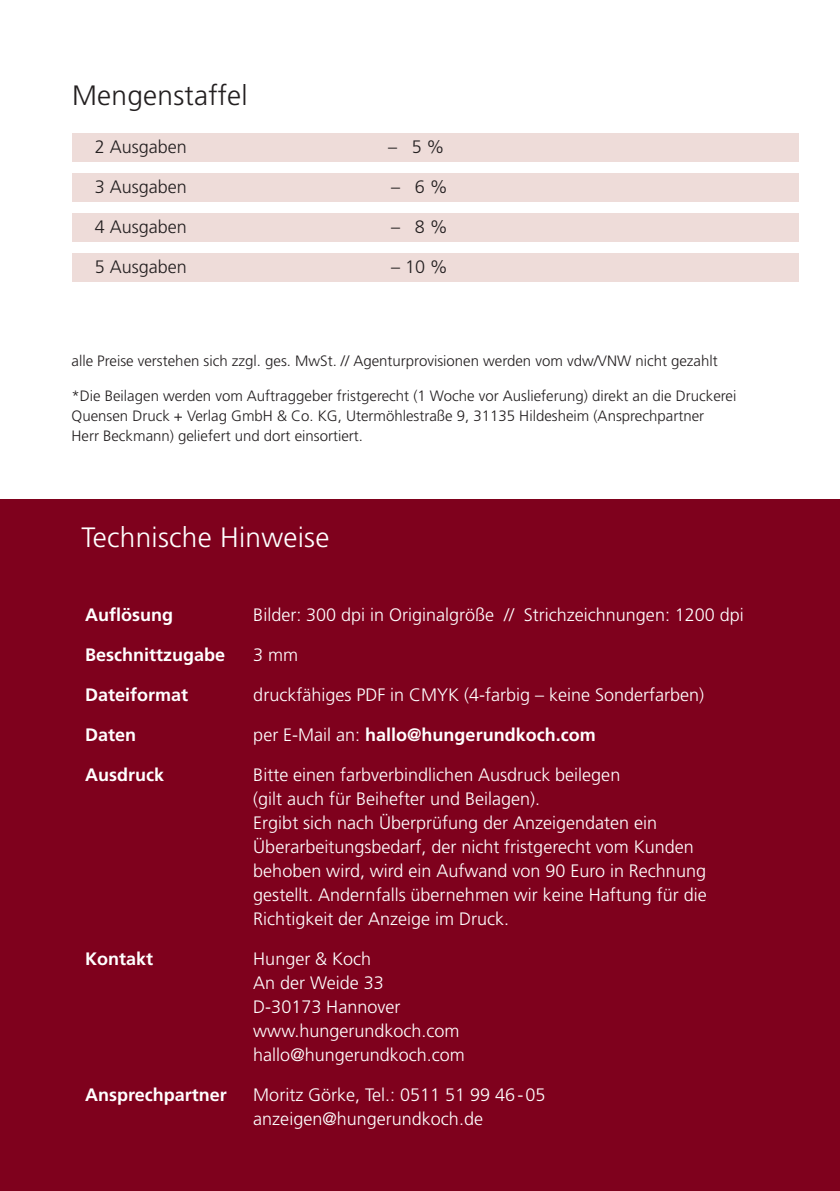
<style>
.page{position:relative;width:840px;height:1191px;background:#fff}
.page>*{position:absolute;margin:0;border:0;box-sizing:border-box;transform-origin:0 0}
.t1{font:300 28px "Frutiger";letter-spacing:.01em;color:#fff}
.t2{font:300 28px "Frutiger";letter-spacing:.01em;color:#231f20}
.t3{font:300 18px/24px "Frutiger";color:#fff}
.t4{font:700 18px "Frutiger";color:#fff}
.t5{font:300 18px "Frutiger";color:#231f20}
.t6{font:300 15px/20px "Frutiger";color:#231f20}
.s1{font-weight:300}
</style>
<div class="page">
<div style="left:0;top:499px;width:839px;height:692px;background:#7f011d"></div>
<div style="left:72px;top:134px;width:726px;height:28px;background:#eedcd9"></div>
<div style="left:72px;top:174px;width:726px;height:28px;background:#eedcd9"></div>
<div style="left:72px;top:214px;width:726px;height:28px;background:#eedcd9"></div>
<div style="left:72px;top:254px;width:726px;height:28px;background:#eedcd9"></div>
<h1 class="t2" style="left:72px;top:79px;width:177px">Mengenstaffel</h1>
<p class="t5" style="left:95px;top:137px;width:93px">2 Ausgaben</p>
<p class="t5" style="left:388px;top:137px;width:58px">– 5 %</p>
<p class="t5" style="left:95px;top:177px;width:93px">3 Ausgaben</p>
<p class="t5" style="left:391px;top:177px;width:58px">– 6 %</p>
<p class="t5" style="left:95px;top:217px;width:93px">4 Ausgaben</p>
<p class="t5" style="left:391px;top:217px;width:58px">– 8 %</p>
<p class="t5" style="left:95px;top:257px;width:93px">5 Ausgaben</p>
<p class="t5" style="left:391px;top:257px;width:58px">– 10 %</p>
<p class="t6" style="left:71px;top:351px;width:647px">alle Preise verstehen sich zzgl. ges. MwSt. // Agenturprovisionen werden vom vdw/VNW nicht gezahlt</p>
<p class="t6" style="left:71px;top:386px;width:666px">*Die Beilagen werden vom Auftraggeber fristgerecht (1 Woche vor Auslieferung) direkt an die Druckerei<br>Quensen Druck + Verlag GmbH &amp; Co. KG, Utermöhlestraße 9, 31135 Hildesheim (Ansprechpartner<br>Herr Beckmann) geliefert und dort einsortiert.</p>
<h1 class="t1" style="left:82px;top:521px;width:249px">Technische Hinweise</h1>
<p class="t4" style="left:85px;top:604px;width:89px">Auflösung</p>
<p class="t3" style="left:253px;top:602px;width:492px">Bilder: 300 dpi in Originalgröße // Strichzeichnungen: 1200 dpi</p>
<p class="t4" style="left:85px;top:644px;width:142px">Beschnittzugabe</p>
<p class="t3" style="left:253px;top:642px;width:46px">3 mm</p>
<p class="t4" style="left:85px;top:684px;width:105px">Dateiformat</p>
<p class="t3" style="left:253px;top:682px;width:452px">druckfähiges PDF in CMYK (4-farbig – keine Sonderfarben)</p>
<p class="t4" style="left:85px;top:724px;width:53px">Daten</p>
<p class="t4" style="left:253px;top:724px;width:344px"><span class="s1">per E-Mail an:</span> hallo@hungerundkoch.com</p>
<p class="t4" style="left:85px;top:764px;width:80px">Ausdruck</p>
<p class="t3" style="left:253px;top:762px;width:454px">Bitte einen farbverbindlichen Ausdruck beilegen<br>(gilt auch für Beihefter und Beilagen).<br>Ergibt sich nach Überprüfung der Anzeigendaten ein Überarbeitungsbedarf, der nicht fristgerecht vom Kunden behoben wird, wird ein Aufwand von 90 Euro in Rechnung gestellt. Andernfalls übernehmen wir keine Haftung für die Richtigkeit der Anzeige im Druck.</p>
<p class="t4" style="left:85px;top:948px;width:70px">Kontakt</p>
<p class="t3" style="left:253px;top:946px;width:213px">Hunger &amp; Koch<br>An der Weide 33<br>D-30173 Hannover www.hungerundkoch.com hallo@hungerundkoch.com</p>
<p class="t4" style="left:85px;top:1084px;width:143px">Ansprechpartner</p>
<p class="t3" style="left:253px;top:1082px;width:294px">Moritz Görke, Tel.: 0511 51 99 46-05 anzeigen@hungerundkoch.de</p>
</div>
